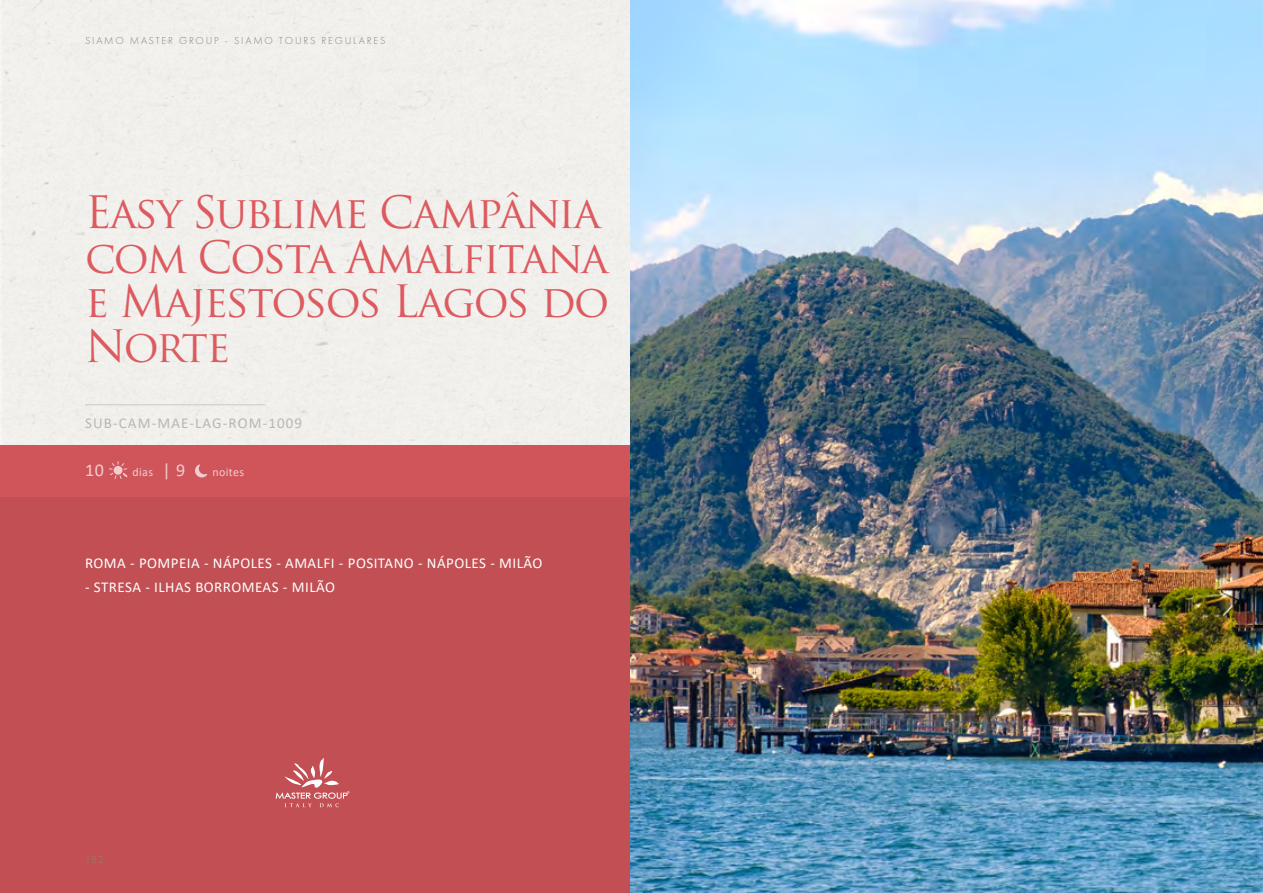
<style>
.page{position:relative;width:1263px;height:893px;background:#fff}
.page>*{position:absolute;margin:0;border:0;box-sizing:border-box;transform-origin:0 0}
.t1{font:43.5px/45px "Trajan Pro";letter-spacing:-.04em;color:#dd5a5f}
.t2{font:18px "Calibri";color:#fff}
.t3{font:15px "Calibri";letter-spacing:.03em;color:#fff}
.t4{font:15px "Calibri";letter-spacing:.075em;color:#a69e93}
.t5{font:12px "Calibri";letter-spacing:.03em;color:#fff}
.t6{font:300 10.5px "Futura PT";letter-spacing:.17em;color:#8d8577}
.s1{font-size:18px}
</style>
<div class="page">
<div style="left:0;top:0;width:631px;height:445px;background:#f1f0ec"></div>
<div style="left:0;top:445px;width:631px;height:52px;background:#cf555a"></div>
<div style="left:0;top:497px;width:631px;height:396px;background:#c14f53"></div>
<hr style="left:85px;top:404px;width:180px;height:1px;background:#d5d5d1">
<svg style="left:276px;top:758px;width:73px;height:49px"></svg>
<svg style="left:109px;top:461px;width:18px;height:18px"></svg>
<svg style="left:195px;top:464px;width:12px;height:13px"></svg>
<img style="left:631px;top:0;width:632px;height:893px">
<p class="t6" style="left:85px;top:34px;width:302px">SIAMO MASTER GROUP - SIAMO TOURS REGULARES</p>
<h1 class="t1" style="left:85px;top:189px;width:526px">Easy Sublime Campânia com Costa Amalfitana e Majestosos Lagos do<br>Norte</h1>
<p class="t4" style="left:85px;top:413px;width:219px">SUB-CAM-MAE-LAG-ROM-1009</p>
<p class="t2" style="left:85px;top:457px;width:20px">10</p>
<p class="t5" style="left:132px;top:464px;width:54px">dias <span class="s1">| 9</span></p>
<p class="t5" style="left:212px;top:464px;width:33px">noites</p>
<p class="t3" style="left:85px;top:552px;width:459px">ROMA - POMPEIA - NÁPOLES - AMALFI - POSITANO - NÁPOLES - MILÃO</p>
<p class="t3" style="left:85px;top:576px;width:251px">- STRESA - ILHAS BORROMEAS - MILÃO</p>
<p class="t6" style="left:85px;top:853px;width:20px">182</p>
</div>
